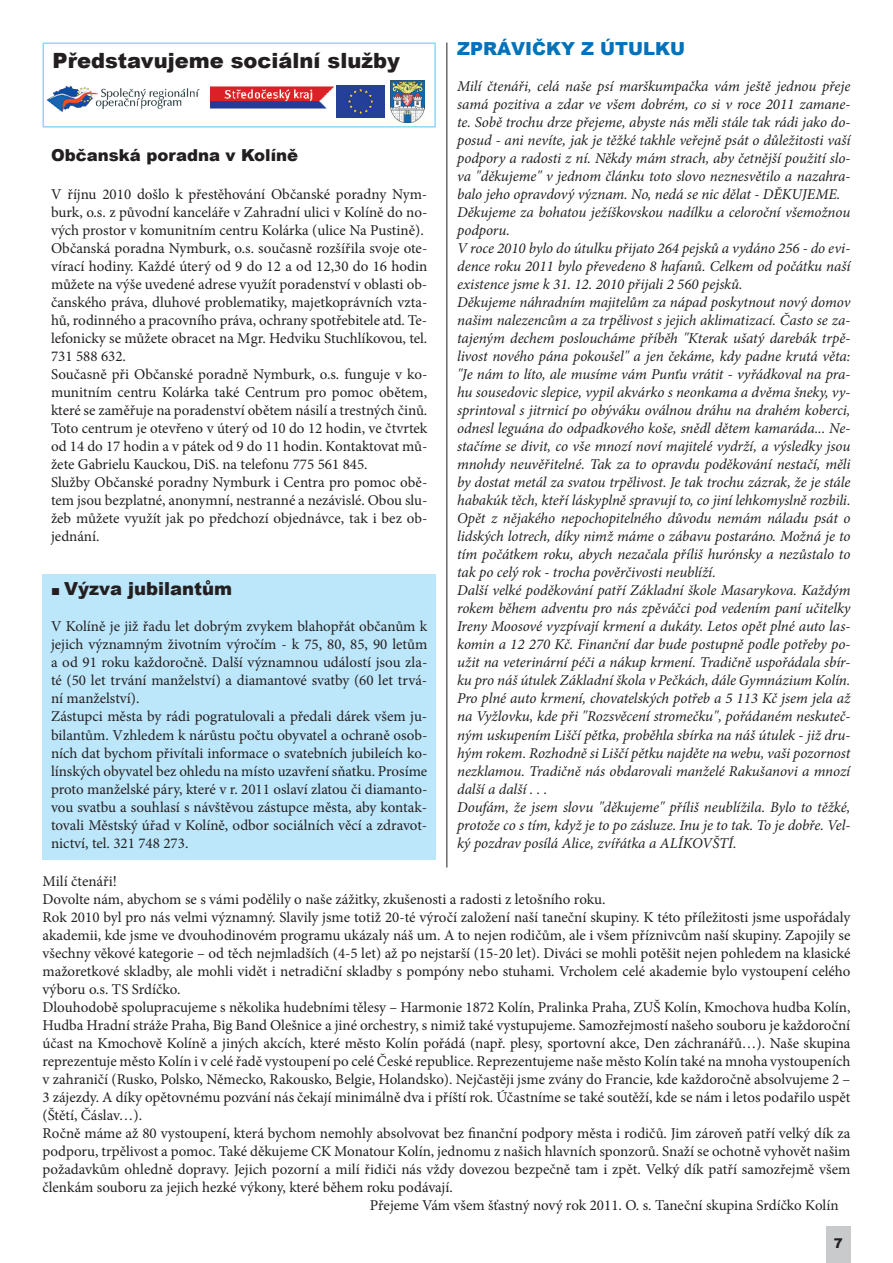
<style>
.page{position:relative;width:893px;height:1263px;background:#fff}
.page>*{position:absolute;margin:0;border:0;box-sizing:border-box;transform-origin:0 0}
.t1{font:900 21px "Arial";color:#231f20}
.t2{font:900 18px "Arial";color:#0072bc}
.t3{font:900 18px "Arial";color:#231f20}
.t4{font:900 16.5px "Arial";color:#231f20}
.t5{font:15px/18px "Minion Pro";color:#231f20}
.t6{font:italic 15px/18px "Minion Pro";letter-spacing:-.005em;color:#231f20}
.t7{font:900 13.5px "Arial";color:#231f20}
.s1{font-weight:400;font-size:15px}
</style>
<div class="page">
<div style="left:43px;top:43px;width:393px;height:85px;border:2px solid #8dd7f7"></div>
<img style="left:47px;top:85px;width:153px;height:28px">
<img style="left:210px;top:86px;width:123px;height:23px">
<img style="left:336px;top:85px;width:48px;height:32px">
<img style="left:390px;top:81px;width:34px;height:41px">
<hr style="left:446px;top:43px;width:1px;height:824px;background:#231f20">
<div style="left:43px;top:574px;width:393px;height:286px;background:#bce6fa"></div>
<div style="left:826px;top:1226px;width:24px;height:37px;background:#c9cacc"></div>
<p class="t2" style="left:457px;top:36px;width:173px">Zprávi čky z útulku</p>
<p class="t6" style="left:457px;top:78px;width:395px">Milí čtenáři, celá naše psí marškumpačka vám ještě jednou přeje samá pozitiva a zdar ve všem dobrém, co si v roce 2011 zamane&shy;te. Sobě trochu drze přejeme, abyste nás měli stále tak rádi jako do&shy;posud - ani nevíte, jak je těžké takhle veřejně psát o důležitosti vaší podpory a radosti z ní. Někdy mám strach, aby četnější použití slo&shy;va "děkujeme" v jednom článku toto slovo neznesvětilo a nazahra&shy;balo jeho opravdový význam. No, nedá se nic dělat - DĚKUJEME.<br>Děkujeme za bohatou ježíškovskou nadílku a celoroční všemožnou podporu.<br>V roce 2010 bylo do útulku přijato 264 pejsků a vydáno 256 - do evi&shy;dence roku 2011 bylo převedeno 8 hafanů. Celkem od počátku naší existence jsme k 31. 12. 2010 přijali 2 560 pejsků.<br>Děkujeme náhradním majitelům za nápad poskytnout nový domov našim nalezencům a za trpělivost s jejich aklimatizací. Často se za&shy;tajeným dechem posloucháme příběh "Kterak ušatý darebák trpě&shy;livost nového pána pokoušel" a jen čekáme, kdy padne krutá věta: "Je nám to líto, ale musíme vám Punťu vrátit - vyřádkoval na pra&shy;hu sousedovic slepice, vypil akvárko s neonkama a dvěma šneky, vy&shy;sprintoval s jitrnicí po obýváku oválnou dráhu na drahém koberci, odnesl leguána do odpadkového koše, snědl dětem kamaráda... Ne&shy;stačíme se divit, co vše mnozí noví majitelé vydrží, a výsledky jsou mnohdy neuvěřitelné. Tak za to opravdu poděkování nestačí, měli by dostat metál za svatou trpělivost. Je tak trochu zázrak, že je stále habakúk těch, kteří láskyplně spravují to, co jiní lehkomyslně rozbili.<br>Opět z nějakého nepochopitelného důvodu nemám náladu psát o lidských lotrech, díky nimž máme o zábavu postaráno. Možná je to tím počátkem roku, abych nezačala příliš hurónsky a nezůstalo to tak po celý rok - trocha pověrčivosti neublíží.<br>Další velké poděkování patří Základní škole Masarykova. Každým rokem během adventu pro nás zpěváčci pod vedením paní učitelky Ireny Moosové vyzpívají krmení a dukáty. Letos opět plné auto las&shy;komin a 12 270 Kč. Finanční dar bude postupně podle potřeby po&shy;užit na veterinární péči a nákup krmení. Tradičně uspořádala sbír&shy;ku pro náš útulek Základní škola v Pečkách, dále Gymnázium Kolín.<br>Pro plné auto krmení, chovatelských potřeb a 5 113 Kč jsem jela až na Vyžlovku, kde při "Rozsvěcení stromečku", pořádaném neskuteč&shy;ným uskupením Liščí pětka, proběhla sbírka na náš útulek - již dru&shy;hým rokem. Rozhodně si Liščí pětku najděte na webu, vaši pozornost nezklamou. Tradičně nás obdarovali manželé Rakušanovi a mnozí další a další . . .<br>Doufám, že jsem slovu "děkujeme" příliš neublížila. Bylo to těžké, protože co s tím, když je to po zásluze. Inu je to tak. To je dobře. Vel&shy;ký pozdrav posílá Alice, zvířátka a ALÍKOVŠTÍ.</p>
<h1 class="t1" style="left:53px;top:45px;width:349px">Představujeme sociální služby</h1>
<p class="t4" style="left:51px;top:143px;width:249px">Občanská poradna v Kolíně</p>
<p class="t5" style="left:51px;top:185px;width:378px">V říjnu 2010 došlo k přestěhování Občanské poradny Nym&shy;burk, o.s. z původní kanceláře v Zahradní ulici v Kolíně do no&shy;vých prostor v komunitním centru Kolárka (ulice Na Pustině).<br>Občanská poradna Nymburk, o.s. současně rozšířila svoje ote&shy;vírací hodiny. Každé úterý od 9 do 12 a od 12,30 do 16 hodin můžete na výše uvedené adrese využít poradenství v oblasti ob&shy;čanského práva, dluhové problematiky, majetkoprávních vzta&shy;hů, rodinného a pracovního práva, ochrany spotřebitele atd. Te&shy;lefonicky se můžete obracet na Mgr. Hedviku Stuchlíkovou, tel.<br>731 588 632.<br>Současně při Občanské poradně Nymburk, o.s. funguje v ko&shy;munitním centru Kolárka také Centrum pro pomoc obětem, které se zaměřuje na poradenství obětem násilí a trestných činů.<br>Toto centrum je otevřeno v úterý od 10 do 12 hodin, ve čtvrtek od 14 do 17 hodin a v pátek od 9 do 11 hodin. Kontaktovat mů&shy;žete Gabrielu Kauckou, DiS. na telefonu 775 561 845.<br>Služby Občanské poradny Nymburk i Centra pro pomoc obě&shy;tem jsou bezplatné, anonymní, nestranné a nezávislé. Obou slu&shy;žeb můžete využít jak po předchozí objednávce, tak i bez ob&shy;jednání.</p>
<p class="t3" style="left:51px;top:576px;width:183px"><span class="s1">■</span> Výzva jubilantům</p>
<p class="t5" style="left:51px;top:618px;width:378px">V Kolíně je již řadu let dobrým zvykem blahopřát občanům k jejich významným životním výročím - k 75, 80, 85, 90 letům a od 91 roku každoročně. Další významnou událostí jsou zla&shy;té (50 let trvání manželství) a diamantové svatby (60 let trvá&shy;ní manželství).<br>Zástupci města by rádi pogratulovali a předali dárek všem ju&shy;bilantům. Vzhledem k nárůstu počtu obyvatel a ochraně osob&shy;ních dat bychom přivítali informace o svatebních jubileích ko&shy;línských obyvatel bez ohledu na místo uzavření sňatku. Prosíme proto manželské páry, které v r. 2011 oslaví zlatou či diamanto&shy;vou svatbu a souhlasí s návštěvou zástupce města, aby kontak&shy;tovali Městský úřad v Kolíně, odbor sociálních věcí a zdravot&shy;nictví, tel. 321 748 273.</p>
<p class="t5" style="left:43px;top:872px;width:76px">Milí čtenáři!</p>
<p class="t5" style="left:43px;top:890px;width:564px">Dovolte nám, abychom se s vámi podělily o naše zážitky, zkušenosti a radosti z letošního roku.</p>
<p class="t5" style="left:43px;top:908px;width:809px">Rok 2010 byl pro nás velmi významný. Slavily jsme totiž 20-té výročí založení naší taneční skupiny. K této příležitosti jsme uspořádaly</p>
<p class="t5" style="left:43px;top:926px;width:809px">akademii, kde jsme ve dvouhodinovém programu ukázaly náš um. A to nejen rodičům, ale i všem příznivcům naší skupiny. Zapojily se</p>
<p class="t5" style="left:43px;top:944px;width:809px">všechny věkové kategorie – od těch nejmladších (4-5 let) až po nejstarší (15-20 let). Diváci se mohli potěšit nejen pohledem na klasické</p>
<p class="t5" style="left:43px;top:962px;width:809px">mažoretkové skladby, ale mohli vidět i netradiční skladby s pompóny nebo stuhami. Vrcholem celé akademie bylo vystoupení celého</p>
<p class="t5" style="left:43px;top:980px;width:139px">výboru o.s. TS Srdíčko.</p>
<p class="t5" style="left:43px;top:998px;width:809px">Dlouhodobě spolupracujeme s několika hudebními tělesy – Harmonie 1872 Kolín, Pralinka Praha, ZUŠ Kolín, Kmochova hudba Kolín,</p>
<p class="t5" style="left:43px;top:1016px;width:809px">Hudba Hradní stráže Praha, Big Band Olešnice a jiné orchestry, s nimiž také vystupujeme. Samozřejmostí našeho souboru je každoroční</p>
<p class="t5" style="left:43px;top:1034px;width:809px">účast na Kmochově Kolíně a jiných akcích, které město Kolín pořádá (např. plesy, sportovní akce, Den záchranářů…). Naše skupina</p>
<p class="t5" style="left:43px;top:1052px;width:809px">reprezentuje město Kolín i v celé řadě vystoupení po celé České republice. Reprezentujeme naše město Kolín také na mnoha vystoupeních</p>
<p class="t5" style="left:43px;top:1070px;width:809px">v zahraničí (Rusko, Polsko, Německo, Rakousko, Belgie, Holandsko). Nejčastěji jsme zvány do Francie, kde každoročně absolvujeme 2 –</p>
<p class="t5" style="left:43px;top:1088px;width:809px">3 zájezdy. A díky opětovnému pozvání nás čekají minimálně dva i příští rok. Účastníme se také soutěží, kde se nám i letos podařilo uspět</p>
<p class="t5" style="left:43px;top:1106px;width:101px">(Štětí, Čáslav…).</p>
<p class="t5" style="left:43px;top:1124px;width:809px">Ročně máme až 80 vystoupení, která bychom nemohly absolvovat bez finanční podpory města i rodičů. Jim zároveň patří velký dík za</p>
<p class="t5" style="left:43px;top:1142px;width:809px">podporu, trpělivost a pomoc. Také děkujeme CK Monatour Kolín, jednomu z našich hlavních sponzorů. Snaží se ochotně vyhovět našim</p>
<p class="t5" style="left:43px;top:1160px;width:809px">požadavkům ohledně dopravy. Jejich pozorní a milí řidiči nás vždy dovezou bezpečně tam i zpět. Velký dík patří samozřejmě všem</p>
<p class="t5" style="left:43px;top:1178px;width:412px">členkám souboru za jejich hezké výkony, které během roku podávají.</p>
<p class="t5" style="left:370px;top:1196px;width:470px">Přejeme Vám všem šťastný nový rok 2011. O. s. Taneční skupina Srdíčko Kolín</p>
<p class="t7" style="left:834px;top:1233px;width:11px">7</p>
</div>
